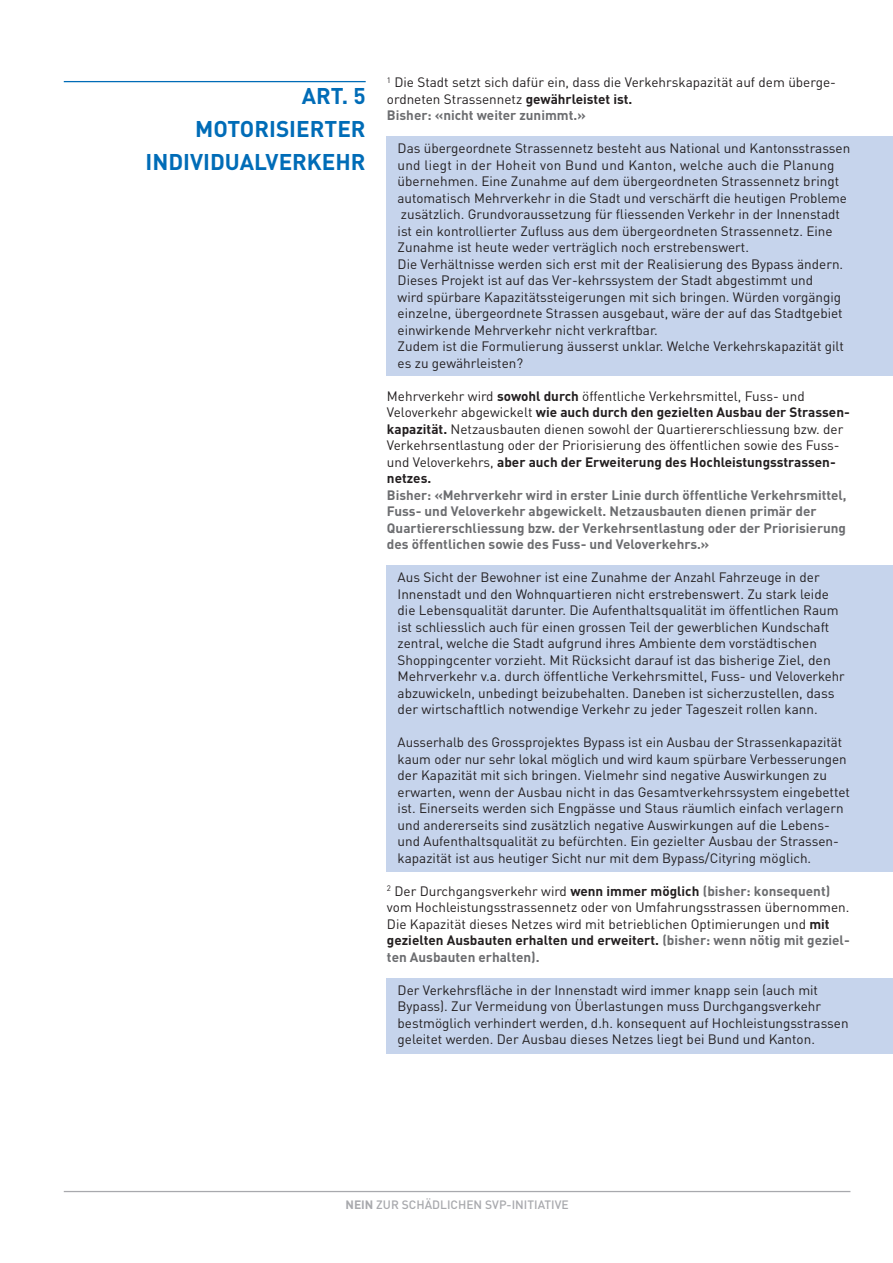
<style>
.page{position:relative;width:893px;height:1263px;background:#fff}
.page>*{position:absolute;margin:0;border:0;box-sizing:border-box;transform-origin:0 0}
.Titel_klein{font:700 22.5px/33px "DIN";color:#006cb7;text-align:right}
.Text_aufFlaeche{font:13.5px/16.5px "DIN";color:#231f20}
.Bisher{font:700 13.5px/16.5px "DIN";color:#6c6d70}
.t1{font:500 12px "DIN";color:#a8a9ad}
.s1{font-weight:700}
.s2{font-weight:700;color:#6c6d70}
</style>
<div class="page">
<hr style="left:64px;top:1191px;width:786px;height:1px;background:#a8a9ad">
<div style="left:387px;top:136px;width:506px;height:240px;background:#c6d4ec"></div>
<div style="left:387px;top:566px;width:506px;height:306px;background:#c6d4ec"></div>
<div style="left:387px;top:978px;width:506px;height:75px;background:#c6d4ec"></div>
<hr style="left:64px;top:81px;width:302px;height:1px;background:#006cb7">
<p class="Titel_klein" style="left:146px;top:78px;width:222px">ART. 5<br>MOTORISIERTER<br>INDIVIDUALVERKEHR</p>
<p class="Text_aufFlaeche" style="left:387px;top:74px;width:450px"><sup>1</sup> Die Stadt setzt sich dafür ein, dass die Verkehrskapazität auf dem überge&shy;ordneten Strassennetz <span class="s1">gewährleistet ist.</span></p>
<p class="Bisher" style="left:387px;top:106px;width:200px">Bisher: «nicht weiter zunimmt.»</p>
<p class="Text_aufFlaeche" style="left:398px;top:140px;width:454px">Das übergeordnete Strassennetz besteht aus National und Kantonsstrassen und liegt in der Hoheit von Bund und Kanton, welche auch die Planung übernehmen. Eine Zunahme auf dem übergeordneten Strassennetz bringt automatisch Mehrverkehr in die Stadt und verschärft die heutigen Probleme zusätzlich. Grundvoraussetzung für fliessenden Verkehr in der Innenstadt ist ein kontrollierter Zufluss aus dem übergeordneten Strassennetz. Eine Zunahme ist heute weder verträglich noch erstrebenswert.</p>
<p class="Text_aufFlaeche" style="left:398px;top:255px;width:447px">Die Verhältnisse werden sich erst mit der Realisierung des Bypass ändern.<br>Dieses Projekt ist auf das Ver-kehrssystem der Stadt abgestimmt und<br>wird spürbare Kapazitätssteigerungen mit sich bringen. Würden vorgängig einzelne, übergeordnete Strassen ausgebaut, wäre der auf das Stadtgebiet einwirkende Mehrverkehr nicht verkraftbar.</p>
<p class="Text_aufFlaeche" style="left:398px;top:338px;width:448px">Zudem ist die Formulierung äusserst unklar. Welche Verkehrskapazität gilt es zu gewährleisten?</p>
<p class="Text_aufFlaeche" style="left:387px;top:387px;width:464px">Mehrverkehr wird <span class="s1">sowohl durch</span> öffentliche Verkehrsmittel, Fuss- und Veloverkehr abgewickelt <span class="s1">wie auch durch den gezielten Ausbau der Strassen&shy;kapazität.</span> Netzausbauten dienen sowohl der Quartiererschliessung bzw. der Verkehrsentlastung oder der Priorisierung des öffentlichen sowie des Fuss&shy;und Veloverkehrs, <span class="s1">aber auch der Erweiterung des Hochleistungsstrassen&shy;netzes.</span></p>
<p class="Bisher" style="left:387px;top:486px;width:461px">Bisher: «Mehrverkehr wird in erster Linie durch öffentliche Verkehrsmittel, Fuss- und Veloverkehr abgewickelt. Netzausbauten dienen primär der Quartiererschliessung bzw. der Verkehrsentlastung oder der Priorisierung des öffentlichen sowie des Fuss- und Veloverkehrs.»</p>
<p class="Text_aufFlaeche" style="left:398px;top:569px;width:449px">Aus Sicht der Bewohner ist eine Zunahme der Anzahl Fahrzeuge in der Innenstadt und den Wohnquartieren nicht erstrebenswert. Zu stark leide die Lebensqualität darunter. Die Aufenthaltsqualität im öffentlichen Raum ist schliesslich auch für einen grossen Teil der gewerblichen Kundschaft zentral, welche die Stadt aufgrund ihres Ambiente dem vorstädtischen Shoppingcenter vorzieht. Mit Rücksicht darauf ist das bisherige Ziel, den Mehrverkehr v.a. durch öffentliche Verkehrsmittel, Fuss- und Veloverkehr abzuwickeln, unbedingt beizubehalten. Daneben ist sicherzustellen, dass der wirtschaftlich notwendige Verkehr zu jeder Tageszeit rollen kann.</p>
<p class="Text_aufFlaeche" style="left:398px;top:734px;width:454px">Ausserhalb des Grossprojektes Bypass ist ein Ausbau der Strassenkapazität kaum oder nur sehr lokal möglich und wird kaum spürbare Verbesserungen der Kapazität mit sich bringen. Vielmehr sind negative Auswirkungen zu erwarten, wenn der Ausbau nicht in das Gesamtverkehrssystem eingebettet ist. Einerseits werden sich Engpässe und Staus räumlich einfach verlagern und andererseits sind zusätzlich negative Auswirkungen auf die Lebens&shy;und Aufenthaltsqualität zu befürchten. Ein gezielter Ausbau der Strassen&shy;kapazität ist aus heutiger Sicht nur mit dem Bypass/Cityring möglich.</p>
<p class="Text_aufFlaeche" style="left:387px;top:882px;width:464px"><sup>2</sup> Der Durchgangsverkehr wird <span class="s1">wenn immer möglich</span> <span class="s2">(bisher: konsequent) </span>vom Hochleistungsstrassennetz oder von Umfahrungsstrassen übernommen.<br>Die Kapazität dieses Netzes wird mit betrieblichen Optimierungen und <span class="s1">mit gezielten Ausbauten erhalten und erweitert.</span> <span class="s2">(bisher: wenn nötig mit geziel&shy;ten Ausbauten erhalten).</span></p>
<p class="Text_aufFlaeche" style="left:398px;top:981px;width:452px">Der Verkehrsfläche in der Innenstadt wird immer knapp sein (auch mit Bypass). Zur Vermeidung von Überlastungen muss Durchgangsverkehr bestmöglich verhindert werden, d.h. konsequent auf Hochleistungsstrassen geleitet werden. Der Ausbau dieses Netzes liegt bei Bund und Kanton.</p>
<p class="t1" style="left:346px;top:1197px;width:225px"><span class="s1">NEIN</span> ZUR SCHÄDLICHEN SVP-INITIATIVE</p>
</div>
